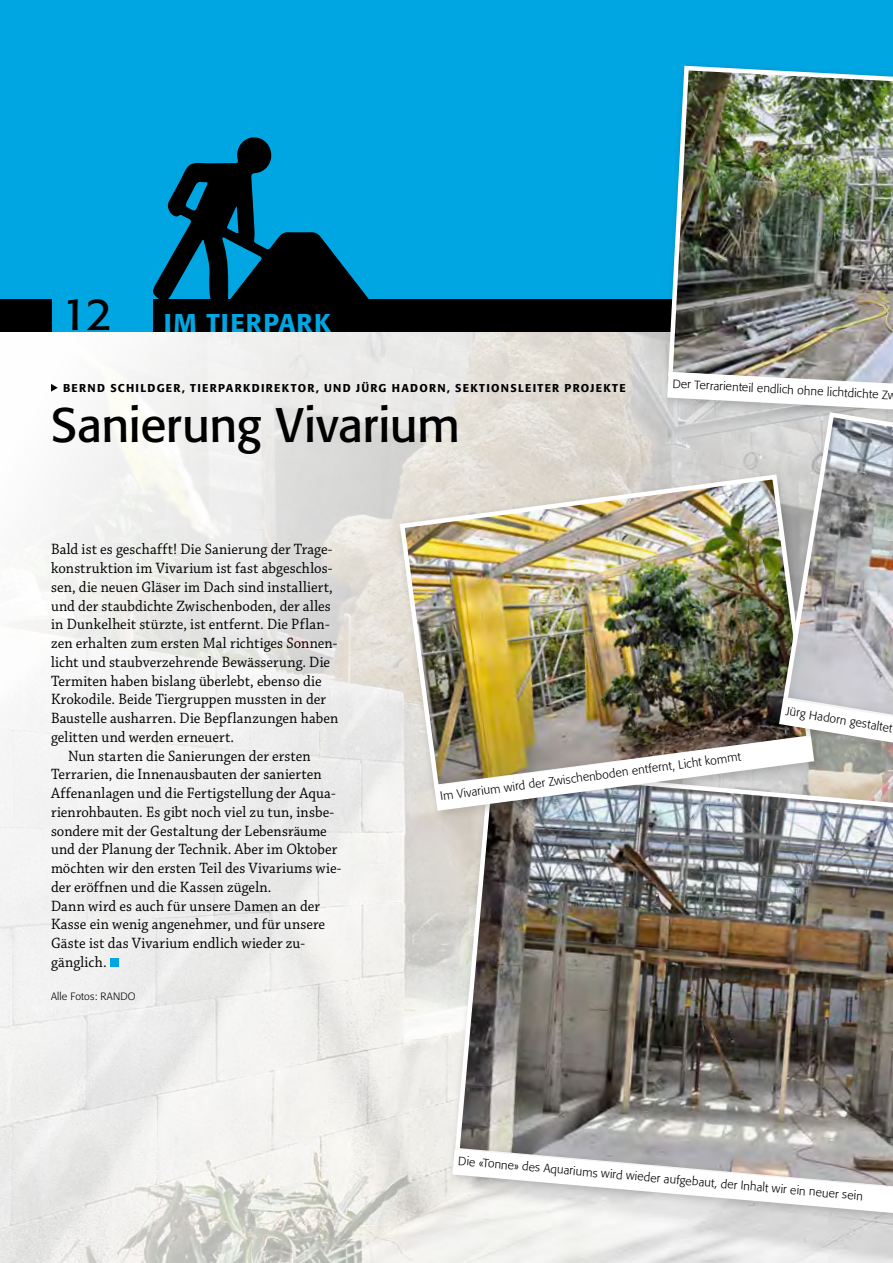
<style>
.page{position:relative;width:893px;height:1263px;background:#fff}
.page>*{position:absolute;margin:0;border:0;box-sizing:border-box;transform-origin:0 0}
.t1{font:48px "Formata";letter-spacing:-.01em;color:#000}
.t2{font:500 25.5px "Formata";letter-spacing:.065em;color:#00a6e2}
.t3{font:15.75px "Chaparral Pro";letter-spacing:.005em;color:#000;scale:.94 1}
.t4{font:300 12px "Formata";color:#000}
.t5{font:500 11.25px "Formata";letter-spacing:.115em;color:#000}
.t6{font:300 10.5px "Formata";letter-spacing:.015em;color:#000}
.s1{font-weight:400;font-size:44.7px;color:#000}
</style>
<div class="page">
<img style="left:0;top:332px;width:893px;height:931px">
<div style="left:0;top:0;width:893px;height:332px;background:#00a6e2"></div>
<div style="left:0;top:299px;width:51px;height:33px;background:#000"></div>
<div style="left:153px;top:299px;width:361px;height:33px;background:#000"></div>
<svg style="left:51px;top:384px;width:7px;height:8px"></svg>
<div style="left:110px;top:958px;width:8px;height:9px;background:#00a6e2"></div>
<div style="left:455px;top:299px;width:438px;height:33px;background:#000"></div>
<img style="left:453px;top:811px;width:440px;height:332px">
<div style="left:662px;top:60px;width:231px;height:350px;background:#000;opacity:.2"></div>
<img style="left:666px;top:63px;width:227px;height:303px">
<svg style="left:153px;top:137px;width:216px;height:162px"></svg>
<div style="left:661px;top:366px;width:232px;height:66px;background:#000;opacity:.2"></div>
<img style="left:397px;top:472px;width:37px;height:320px">
<div style="left:429px;top:730px;width:397px;height:92px;background:#000;opacity:.2"></div>
<img style="left:434px;top:372px;width:459px;height:439px">
<div style="left:446px;top:1143px;width:447px;height:93px;background:#000;opacity:.2"></div>
<svg style="left:452px;top:1149px;width:441px;height:64px"></svg>
<h2 class="t2" style="left:61px;top:307px;width:271px"><span class="s1">12</span> IM TIERPARK</h2>
<p class="t5" style="left:63px;top:381px;width:564px">BERND SCHILDGER, TIERPARKDIREKTOR, UND JÜRG HADORN, SEKTIONSLEITER PROJEKTE</p>
<h1 class="t1" style="left:51px;top:396px;width:411px">Sanierung Vivarium</h1>
<p class="t4" style="left:673px;top:376px;width:226px;rotate:3deg">Der Terrarienteil endlich ohne lichtdichte Zw</p>
<p class="t3" style="left:51px;top:541px;width:301px">Bald ist es geschafft! Die Sanierung der Trage-</p>
<p class="t3" style="left:51px;top:559px;width:301px">konstruktion im Vivarium ist fast abgeschlos-</p>
<p class="t3" style="left:51px;top:578px;width:301px">sen, die neuen Gläser im Dach sind installiert,</p>
<p class="t3" style="left:51px;top:597px;width:299px">und der staubdichte Zwischenboden, der alles</p>
<p class="t3" style="left:51px;top:616px;width:298px">in Dunkelheit stürzte, ist entfernt. Die Pflan-</p>
<p class="t3" style="left:51px;top:634px;width:306px">zen erhalten zum ersten Mal richtiges Sonnen-</p>
<p class="t3" style="left:51px;top:653px;width:298px">licht und staubverzehrende Bewässerung. Die</p>
<p class="t3" style="left:51px;top:672px;width:289px">Termiten haben bislang überlebt, ebenso die</p>
<p class="t3" style="left:51px;top:691px;width:294px">Krokodile. Beide Tiergruppen mussten in der</p>
<p class="t3" style="left:51px;top:709px;width:307px">Baustelle ausharren. Die Bepflanzungen haben</p>
<p class="t3" style="left:51px;top:728px;width:196px">gelitten und werden erneuert.</p>
<p class="t3" style="left:68px;top:747px;width:260px">Nun starten die Sanierungen der ersten</p>
<p class="t3" style="left:51px;top:766px;width:290px">Terrarien, die Innenausbauten der sanierten</p>
<p class="t3" style="left:51px;top:784px;width:304px">Affenanlagen und die Fertigstellung der Aqua-</p>
<p class="t3" style="left:51px;top:803px;width:303px">rienrohbauten. Es gibt noch viel zu tun, insbe-</p>
<p class="t3" style="left:51px;top:822px;width:295px">sondere mit der Gestaltung der Lebensräume</p>
<p class="t3" style="left:51px;top:841px;width:306px">und der Planung der Technik. Aber im Oktober</p>
<p class="t3" style="left:51px;top:859px;width:311px">möchten wir den ersten Teil des Vivariums wie-</p>
<p class="t3" style="left:51px;top:878px;width:236px">der eröffnen und die Kassen zügeln.</p>
<p class="t3" style="left:51px;top:897px;width:288px">Dann wird es auch für unsere Damen an der</p>
<p class="t3" style="left:51px;top:916px;width:293px">Kasse ein wenig angenehmer, und für unsere</p>
<p class="t3" style="left:51px;top:934px;width:271px">Gäste ist das Vivarium endlich wieder zu-</p>
<p class="t3" style="left:51px;top:953px;width:61px">gänglich.</p>
<p class="t6" style="left:51px;top:990px;width:86px">Alle Fotos: RANDO</p>
<p class="t4" style="left:439px;top:788px;width:304px;rotate:-7deg">Im Vivarium wird der Zwischenboden entfernt, Licht kommt</p>
<p class="t4" style="left:787px;top:704px;width:109px;rotate:9deg">Jürg Hadorn gestaltet</p>
<p class="t4" style="left:459px;top:1153px;width:408px;rotate:5deg">Die «Tonne» des Aquariums wird wieder aufgebaut, der Inhalt wir ein neuer sein</p>
</div>
